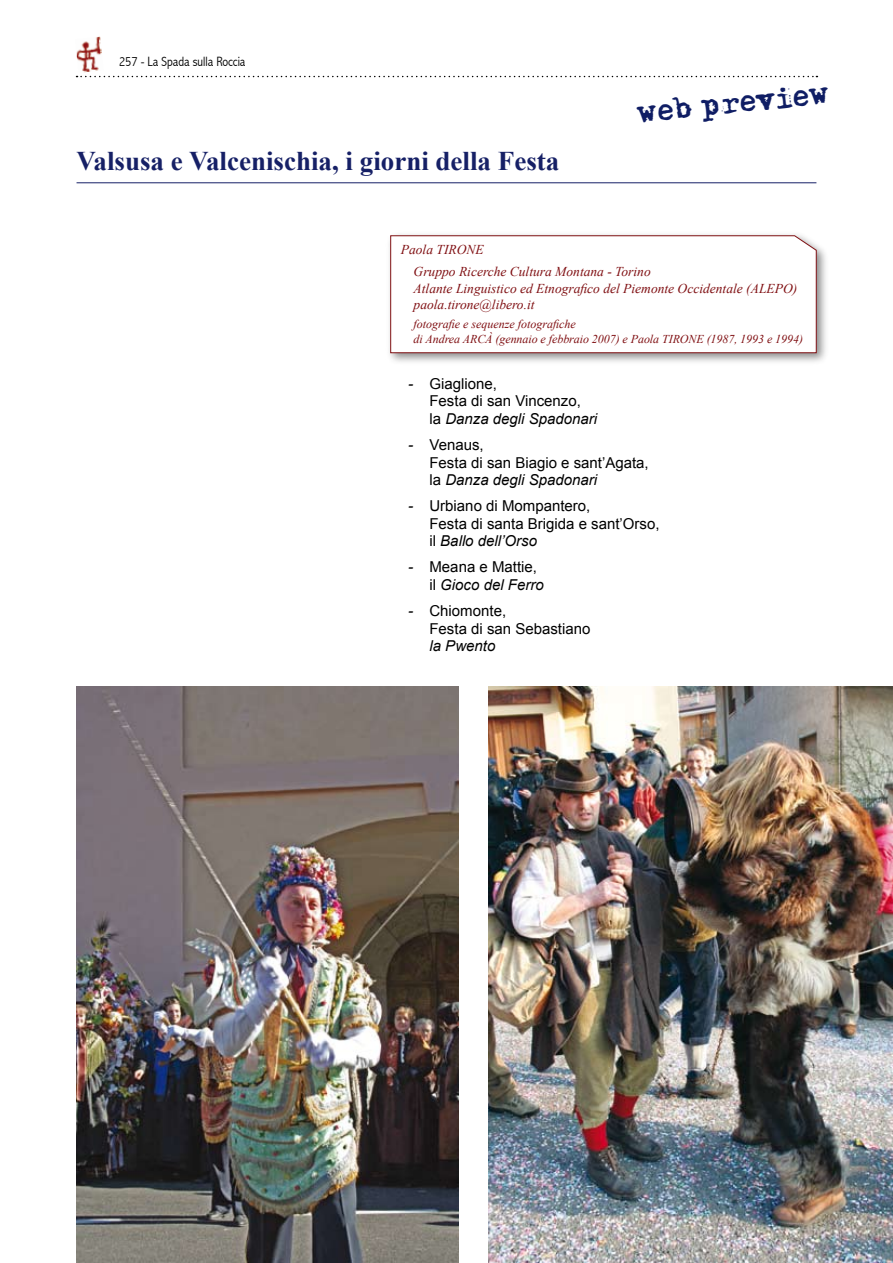
<style>
.page{position:relative;width:893px;height:1263px;background:#fff}
.page>*{position:absolute;margin:0;border:0;box-sizing:border-box;transform-origin:0 0}
.t1{font:700 27px "Times New Roman";color:#162066}
.t2{font:27px "Adler";color:#0f1d64}
.t3{font:15px/17.4px "Arial";color:#000}
.t4{font:italic 15px "Arial";color:#000}
.t5{font:italic 13.5px/22.6px "Times New Roman";color:#801013}
.t6{font:300 condensed 13.5px "Abadi";color:#000}
.t7{font:italic 12px/15px "Times New Roman";letter-spacing:-.005em;color:#801013}
.s1{font-style:italic}
</style>
<div class="page">
<svg style="left:77px;top:76px;width:740px;height:1px"></svg>
<img style="left:76px;top:37px;width:26px;height:36px">
<img style="left:489px;top:687px;width:404px;height:576px">
<img style="left:77px;top:687px;width:381px;height:576px">
<hr style="left:77px;top:182px;width:739px;height:1px;background:#162066">
<div style="left:386px;top:231px;width:445px;height:136px;background:#000;opacity:.46"></div>
<svg style="left:390px;top:235px;width:427px;height:118px"></svg>
<p class="t6" style="left:119px;top:54px;width:128px">257 - La Spada sulla Roccia</p>
<h1 class="t1" style="left:77px;top:142px;width:484px">Valsusa e Valcenischia, i giorni della Festa</h1>
<h1 class="t2" style="left:636px;top:102px;width:195px;rotate:-6deg">web preview</h1>
<p class="t5" style="left:414px;top:238px;width:239px;text-indent:-13px">Paola TIRONE<br>Gruppo Ricerche Cultura Montana - Torino</p>
<p class="t5" style="left:414px;top:280px;width:385px;line-height:16.2px">Atlante Linguistico ed Etnografico del Piemonte Occidentale (ALEPO) paola.tirone@libero.it</p>
<p class="t7" style="left:414px;top:316px;width:391px">fotografie e sequenze fotografiche<br>di Andrea Arcà (gennaio e febbraio 2007) e Paola Tirone (1987, 1993 e 1994)</p>
<p class="t4" style="left:408px;top:374px;width:6px">-</p>
<p class="t4" style="left:408px;top:435px;width:6px">-</p>
<p class="t4" style="left:408px;top:496px;width:6px">-</p>
<p class="t4" style="left:408px;top:557px;width:6px">-</p>
<p class="t4" style="left:408px;top:601px;width:6px">-</p>
<p class="t3" style="left:429px;top:375px;width:169px">Giaglione,<br>Festa di san Vincenzo,<br>la <span class="s1">Danza degli Spadonari</span></p>
<p class="t3" style="left:429px;top:436px;width:221px">Venaus,<br>Festa di san Biagio e sant’Agata, la <span class="s1">Danza degli Spadonari</span></p>
<p class="t3" style="left:429px;top:497px;width:232px">Urbiano di Mompantero,<br>Festa di santa Brigida e sant’Orso, il <span class="s1">Ballo dell’Orso</span></p>
<p class="t3" style="left:429px;top:559px;width:116px">Meana e Mattie, il <span class="s1">Gioco del Ferro</span></p>
<p class="t3" style="left:429px;top:602px;width:162px">Chiomonte,<br>Festa di san Sebastiano</p>
<p class="t4" style="left:429px;top:636px;width:67px">la Pwento</p>
</div>
